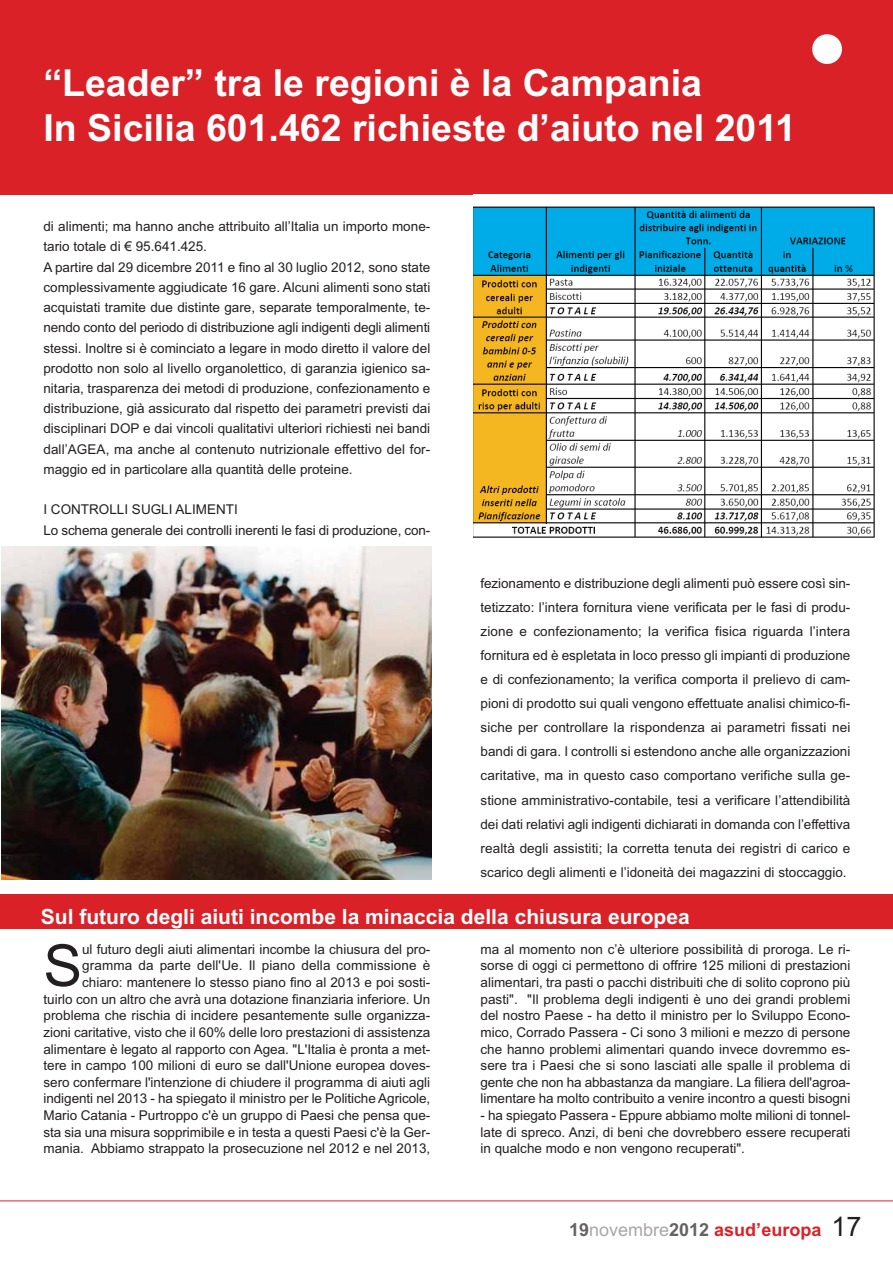
<style>
.page{position:relative;width:893px;height:1263px;background:#fff}
.page>*{position:absolute;margin:0;border:0;box-sizing:border-box;transform-origin:0 0}
.t1{font:57.9px "Arial";color:#231f20}
.t2{font:700 37.5px/45px "Arial";color:#fff}
.t3{font:700 21px "Arial";color:#fff}
.t4{font:700 18px "Arial";color:#da2128}
.t5{font:13.5px/16.6px "Arial";color:#231f20;text-align:justify}
.s1{color:#656262}
.s2{font-weight:400;color:#a9a7a6}
.s3{font-weight:400;font-size:27px;color:#231f20}
</style>
<div class="page">
<div style="left:0;top:0;width:892px;height:194px;background:#da2128"></div>
<div style="left:812px;top:34px;width:30px;height:30px;background:#fff;border-radius:50%"></div>
<img style="left:473px;top:206px;width:402px;height:332px">
<hr style="left:0;top:1201px;width:892px;height:1px;background:#da2128">
<div style="left:0;top:895px;width:892px;height:34px;background:#da2128"></div>
<img style="left:2px;top:546px;width:429px;height:334px">
<h2 class="t2" style="left:43px;top:64px;width:754px">“Leader” tra le regioni è la Campania<br>In Sicilia 601.462 richieste d’aiuto nel 2011</h2>
<p class="t5" style="left:43px;top:218px;width:388px;line-height:20.2px;text-align:left">di alimenti; ma hanno anche attribuito all’Italia un importo mone&shy;tario totale di € 95.641.425.<br>A partire dal 29 dicembre 2011 e fino al 30 luglio 2012, sono state complessivamente aggiudicate 16 gare. Alcuni alimenti sono stati acquistati tramite due distinte gare, separate temporalmente, te&shy;nendo conto del periodo di distribuzione agli indigenti degli alimenti stessi. Inoltre si è cominciato a legare in modo diretto il valore del prodotto non solo al livello organolettico, di garanzia igienico sa&shy;nitaria, trasparenza dei metodi di produzione, confezionamento e distribuzione, già assicurato dal rispetto dei parametri previsti dai disciplinari DOP e dai vincoli qualitativi ulteriori richiesti nei bandi dall’AGEA, ma anche al contenuto nutrizionale effettivo del for&shy;maggio ed in particolare alla quantità delle proteine.</p>
<p class="t5" style="left:43px;top:501px;width:388px;line-height:20.2px">I CONTROLLI SUGLI ALIMENTI<br>Lo schema generale dei controlli inerenti le fasi di produzione, con-</p>
<p class="t5" style="left:480px;top:573px;width:371px;line-height:24px">fezionamento e distribuzione degli alimenti può essere così sin&shy;tetizzato: l’intera fornitura viene verificata per le fasi di produ&shy;zione e confezionamento; la verifica fisica riguarda l’intera fornitura ed è espletata in loco presso gli impianti di produzione e di confezionamento; la verifica comporta il prelievo di cam&shy;pioni di prodotto sui quali vengono effettuate analisi chimico-fi&shy;siche per controllare la rispondenza ai parametri fissati nei bandi di gara. I controlli si estendono anche alle organizzazioni caritative, ma in questo caso comportano verifiche sulla ge&shy;stione amministrativo-contabile, tesi a verificare l’attendibilità dei dati relativi agli indigenti dichiarati in domanda con l’effettiva realtà degli assistiti; la corretta tenuta dei registri di carico e scarico degli alimenti e l’idoneità dei magazzini di stoccaggio.</p>
<h3 class="t3" style="left:41px;top:909px;width:650px">Sul futuro degli aiuti incombe la minaccia della chiusura europea</h3>
<h1 class="t1" style="left:43px;top:945px;width:40px">S</h1>
<p class="t5" style="left:43px;top:942px;width:388px;text-align:right">ul futuro degli aiuti alimentari incombe la chiusura del pro&shy;gramma da parte dell'Ue. Il piano della commissione è chiaro: mantenere lo stesso piano fino al 2013 e poi sosti-<br>tuirlo con un altro che avrà una dotazione finanziaria inferiore. Un problema che rischia di incidere pesantemente sulle organizza&shy;zioni caritative, visto che il 60% delle loro prestazioni di assistenza alimentare è legato al rapporto con Agea. "L'Italia è pronta a met&shy;tere in campo 100 milioni di euro se dall'Unione europea doves&shy;sero confermare l'intenzione di chiudere il programma di aiuti agli indigenti nel 2013 - ha spiegato il ministro per le Politiche Agricole, Mario Catania - Purtroppo c'è un gruppo di Paesi che pensa que&shy;sta sia una misura sopprimibile e in testa a questi Paesi c'è la Ger&shy;mania. Abbiamo strappato la prosecuzione nel 2012 e nel 2013,</p>
<p class="t5" style="left:480px;top:942px;width:371px">ma al momento non c’è ulteriore possibilità di proroga. Le ri&shy;sorse di oggi ci permettono di offrire 125 milioni di prestazioni alimentari, tra pasti o pacchi distribuiti che di solito coprono più pasti". "Il problema degli indigenti è uno dei grandi problemi del nostro Paese - ha detto il ministro per lo Sviluppo Econo&shy;mico, Corrado Passera - Ci sono 3 milioni e mezzo di persone che hanno problemi alimentari quando invece dovremmo es&shy;sere tra i Paesi che si sono lasciati alle spalle il problema di gente che non ha abbastanza da mangiare. La filiera dell'agroa&shy;limentare ha molto contribuito a venire incontro a questi bisogni</p>
<p class="t5" style="left:480px;top:1108px;width:371px">- ha spiegato Passera - Eppure abbiamo molte milioni di tonnel&shy;late di spreco. Anzi, di beni che dovrebbero essere recuperati in qualche modo e non vengono recuperati".</p>
<h3 class="t4" style="left:569px;top:1223px;width:294px"><span class="s1">19</span><span class="s2">novembre</span><span class="s1">2012</span> asud’europa <span class="s3">17</span></h3>
</div>
